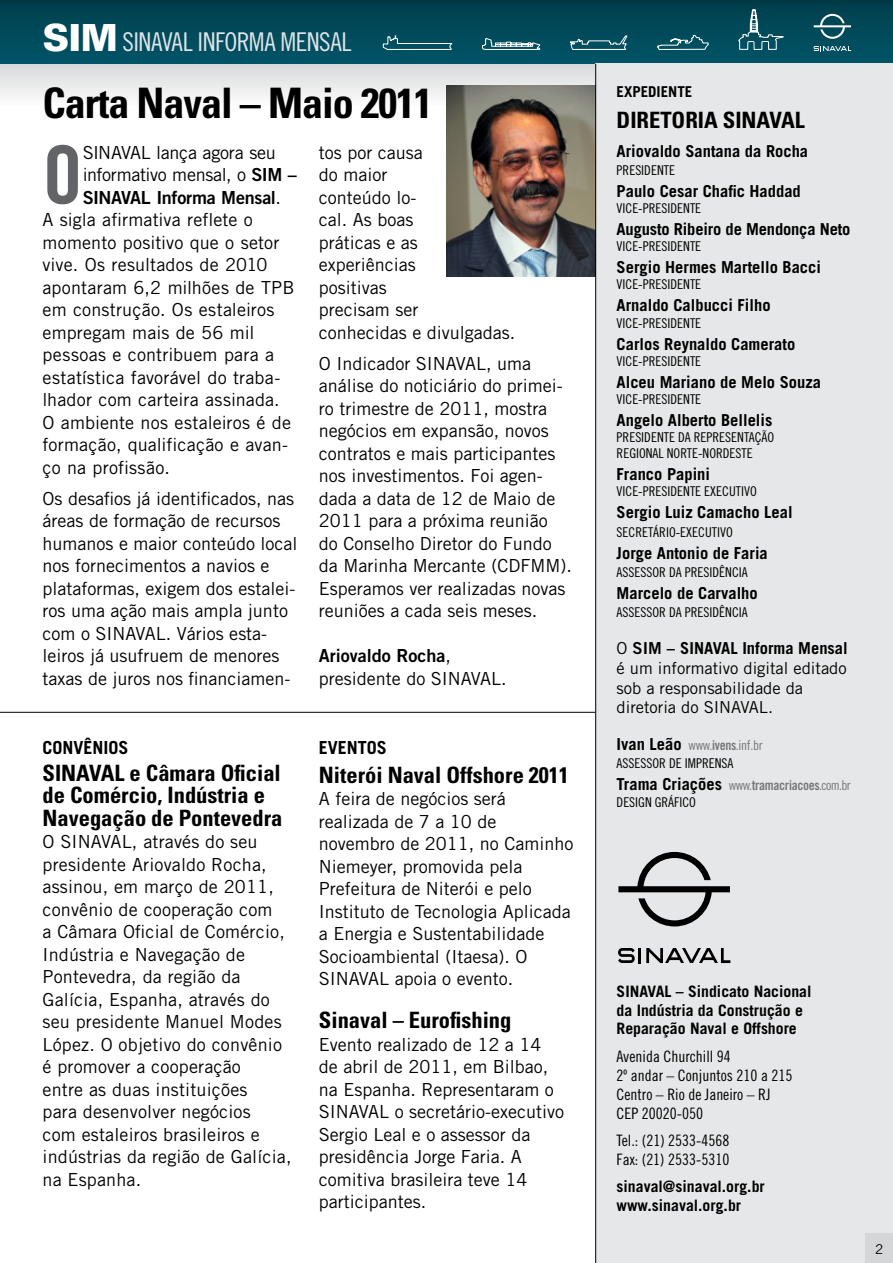
<style>
.page{position:relative;width:893px;height:1263px;background:#fff}
.page>*{position:absolute;margin:0;border:0;box-sizing:border-box;transform-origin:0 0}
.t1{font:80.4px "Trade Gothic Bold Cond Twenty";color:#636467}
.t2{font:700 condensed 42px "Univers";letter-spacing:-.025em;color:#000}
.t3{font:25.8px "Trade Gothic Cond Eighteen";letter-spacing:-.02em;color:#e0e3e7}
.t4{font:700 condensed 22.5px/22.5px "Univers";color:#000}
.t5{font:18px/22.5px "Trade Gothic";color:#000}
.t6{font:18px/22.5px "Trade Gothic";letter-spacing:-.02em;color:#000}
.t7{font:18px "Trade Gothic Bold Two";letter-spacing:-.015em;color:#000}
.t8{font:700 18px "Trade Gothic";color:#000}
.t9{font:700 16.5px "Trade Gothic";color:#000}
.t10{font:16.5px/19.8px "Trade Gothic";color:#000}
.t11{font:700 15.75px/18.9px "Trade Gothic";color:#000}
.t12{font:15.75px/18.9px "Trade Gothic Cond Eighteen";color:#000}
.t13{font:700 15px "Trade Gothic";color:#000}
.t14{font:13.5px/16.2px "Trade Gothic Cond Eighteen";color:#000}
.t15{font:13.5px/18.3px "Trade Gothic Cond Eighteen";letter-spacing:-.025em;color:#77787b}
.t16{font:13.5px "Trade Gothic";color:#000}
.s1{font-family:"Univers";font-weight:900;font-size:37.35px;color:#fff}
.s2{font-family:"Trade Gothic Bold Two"}
.s3{font-family:"Trade Gothic"}
.s4{font-weight:700}
.s5{font-family:"Trade Gothic";font-weight:700;font-size:16.5px;color:#000}
.s6{font-family:"Trade Gothic Bold Cond Twenty"}
.s7{color:#000}
.s8{font-family:"Trade Gothic Cond Eighteen";font-weight:400;font-size:13.5px;color:#77787b}
.s9{font-family:"Trade Gothic Bold Cond Twenty";font-weight:400;font-size:13.5px;color:#77787b}
</style>
<div class="page">
<svg style="left:0;top:0;width:893px;height:97px;background:#3d727e"></svg>
<div style="left:595px;top:64px;width:298px;height:1199px;background:#e6e7e8"></div>
<img style="left:446px;top:85px;width:149px;height:191px">
<svg style="left:814px;top:14px;width:37px;height:25px"></svg>
<svg style="left:813px;top:46px;width:38px;height:5px"></svg>
<svg style="left:383px;top:35px;width:69px;height:24px;background:#19606f"></svg>
<svg style="left:655px;top:35px;width:54px;height:15px"></svg>
<svg style="left:482px;top:38px;width:58px;height:12px"></svg>
<svg style="left:738px;top:9px;width:46px;height:41px;background:#246270"></svg>
<svg style="left:570px;top:35px;width:58px;height:15px"></svg>
<hr style="left:0;top:712px;width:595px;height:1px;background:#000">
<hr style="left:595px;top:64px;width:1px;height:1199px;background:#000">
<svg style="left:618px;top:852px;width:112px;height:74px"></svg>
<hr style="left:638px;top:948px;width:3px;height:15px;background:#000">
<svg style="left:646px;top:948px;width:84px;height:15px"></svg>
<svg style="left:618px;top:948px;width:17px;height:15px"></svg>
<div style="left:866px;top:1233px;width:27px;height:30px;background:#d5d6d8"></div>
<h3 class="t3" style="left:43px;top:27px;width:311px"><span class="s1">SIM</span> SINAVAL InformA MENSAL</h3>
<h2 class="t2" style="left:43px;top:78px;width:391px">Carta Naval – Maio 2011</h2>
<h1 class="t1" style="left:43px;top:126px;width:42px">O</h1>
<p class="t6" style="left:83px;top:141px;width:216px">SINAVAL lança agora seu informativo mensal, o <span class="s2">SIM –</span></p>
<p class="t5" style="left:319px;top:141px;width:198px">tos por causa<br>do maior<br>conteúdo lo-<br>cal. As boas<br>práticas e as experiências<br>positivas<br>precisam ser<br>conhecidas e divulgadas.</p>
<p class="t5" style="left:319px;top:352px;width:254px">O Indicador SINAVAL, uma análise do noticiário do primei&shy;ro trimestre de 2011, mostra negócios em expansão, novos contratos e mais participantes nos investimentos. Foi agen&shy;dada a data de 12 de Maio de<br>2011 para a próxima reunião<br>do Conselho Diretor do Fundo da Marinha Mercante (CDFMM).<br>Esperamos ver realizadas novas reuniões a cada seis meses.</p>
<p class="t7" style="left:319px;top:644px;width:133px">Ariovaldo Rocha<span class="s3">,</span></p>
<p class="t5" style="left:319px;top:667px;width:189px">presidente do SINAVAL.</p>
<p class="t7" style="left:83px;top:186px;width:200px">SINAVAL Informa Mensal<span class="s3">.</span></p>
<p class="t5" style="left:43px;top:208px;width:253px">A sigla afirmativa reflete o momento positivo que o setor vive. Os resultados de 2010 apontaram 6,2 milhões de TPB em construção. Os estaleiros empregam mais de 56 mil pessoas e contribuem para a estatística favorável do traba&shy;lhador com carteira assinada.<br>O ambiente nos estaleiros é de formação, qualificação e avan&shy;ço na profissão.</p>
<p class="t5" style="left:43px;top:487px;width:256px">Os desafios já identificados, nas áreas de formação de recursos humanos e maior conteúdo local nos fornecimentos a navios e plataformas, exigem dos estalei&shy;ros uma ação mais ampla junto com o SINAVAL. Vários esta&shy;leiros já usufruem de menores taxas de juros nos financiamen-</p>
<p class="t8" style="left:43px;top:736px;width:86px">Convênios</p>
<p class="t4" style="left:43px;top:761px;width:241px">SINAVAL e Câmara Oficial de Comércio, Indústria e<br>Navegação de Pontevedra</p>
<p class="t5" style="left:43px;top:830px;width:251px">O SINAVAL, através do seu presidente Ariovaldo Rocha, assinou, em março de 2011, convênio de cooperação com<br>a Câmara Oficial de Comércio,<br>Indústria e Navegação de<br>Pontevedra, da região da<br>Galícia, Espanha, através do seu presidente Manuel Modes<br>López. O objetivo do convênio é promover a cooperação<br>entre as duas instituições<br>para desenvolver negócios<br>com estaleiros brasileiros e indústrias da região de Galícia, na Espanha.</p>
<p class="t8" style="left:319px;top:736px;width:68px">Eve ntos</p>
<p class="t4" style="left:319px;top:763px;width:251px">Niterói Naval Offshore 2011</p>
<p class="t5" style="left:319px;top:787px;width:256px">A feira de negócios será realizada de 7 a 10 de novembro de 2011, no Caminho<br>Niemeyer, promovida pela<br>Prefeitura de Niterói e pelo<br>Instituto de Tecnologia Aplicada a Energia e Sustentabilidade<br>Socioambiental (Itaesa). O<br>SINAVAL apoia o evento.</p>
<p class="t4" style="left:319px;top:1009px;width:194px">Sinaval – Eurofishing</p>
<p class="t5" style="left:319px;top:1033px;width:247px">Evento realizado de 12 a 14 de abril de 2011, em Bilbao, na Espanha. Representaram o<br>SINAVAL o secretário-executivo<br>Sergio Leal e o assessor da presidência Jorge Faria. A comitiva brasileira teve 14 participantes.</p>
<p class="t13" style="left:617px;top:82px;width:76px">Expediente</p>
<p class="t4" style="left:617px;top:109px;width:190px">Diretoria SINAVAL</p>
<p class="t9" style="left:617px;top:141px;width:193px">Ariovaldo Santana da Rocha</p>
<p class="t14" style="left:617px;top:162px;width:60px">PRESIDENTE</p>
<p class="t9" style="left:617px;top:181px;width:186px">Paulo Cesar Chafic Haddad</p>
<p class="t14" style="left:617px;top:200px;width:86px">VICE-PRESIDENTE</p>
<p class="t9" style="left:617px;top:219px;width:235px">Augusto Ribeiro de Mendonça Neto</p>
<p class="t14" style="left:617px;top:238px;width:86px">VICE-PRESIDENTE</p>
<p class="t9" style="left:617px;top:257px;width:206px">Sergio Hermes Martello Bacci</p>
<p class="t14" style="left:617px;top:276px;width:86px">VICE-PRESIDENTE</p>
<p class="t9" style="left:617px;top:295px;width:156px">Arnaldo Calbucci Filho</p>
<p class="t14" style="left:617px;top:315px;width:86px">VICE-PRESIDENTE</p>
<p class="t9" style="left:617px;top:333px;width:180px">Carlos Reynaldo Camerato</p>
<p class="t14" style="left:617px;top:353px;width:86px">VICE-PRESIDENTE</p>
<p class="t9" style="left:617px;top:372px;width:206px">Alceu Mariano de Melo Souza</p>
<p class="t14" style="left:617px;top:391px;width:86px">VICE-PRESIDENTE</p>
<p class="t9" style="left:617px;top:410px;width:157px">Angelo Alberto Bellelis</p>
<p class="t14" style="left:617px;top:429px;width:158px">PRESIDENTE DA REPRESENTAÇÃO<br>REGIONAL NORTE-NOR DESTE</p>
<p class="t9" style="left:617px;top:464px;width:95px">Franco Papini</p>
<p class="t14" style="left:617px;top:483px;width:140px">VICE-PRESIDENTE EXECUTIVO</p>
<p class="t9" style="left:617px;top:502px;width:178px">Sergio Luiz Camacho Leal</p>
<p class="t14" style="left:617px;top:523px;width:116px">SECRETÁRIO-EXECUTIVO</p>
<p class="t9" style="left:617px;top:542px;width:153px">Jorge Antonio de Faria</p>
<p class="t14" style="left:617px;top:564px;width:133px">ASSESSOR DA PRESIDÊNCIA</p>
<p class="t9" style="left:617px;top:583px;width:143px">Marcelo de Carvalho</p>
<p class="t14" style="left:617px;top:604px;width:133px">ASSESSOR DA PRESIDÊNCIA</p>
<p class="t10" style="left:617px;top:638px;width:233px">O <span class="s2">SIM –</span> <span class="s4">SINAVAL Informa Mensal </span>é um informativo digital editado sob a responsabilidade da diretoria do SINAVAL.</p>
<p class="t15" style="left:617px;top:736px;width:147px"><span class="s5">Ivan Leão</span> www.<span class="s6">ivens</span>.inf.br<br><span class="s7">Assess</span></p>
<p class="t14" style="left:653px;top:755px;width:64px">or de Imprensa</p>
<p class="t9" style="left:617px;top:774px;width:235px">Trama Criações <span class="s8">www.</span><span class="s9">tramacriacoes</span><span class="s8">.com.br</span></p>
<p class="t14" style="left:617px;top:793px;width:14px">Design</p>
<p class="t14" style="left:655px;top:793px;width:43px">Gráfico</p>
<p class="t11" style="left:617px;top:981px;width:196px">SINAVAL – Sindicato Nacional da Indústria da Construção e<br>Reparação Naval e Offshore</p>
<p class="t12" style="left:617px;top:1047px;width:177px">Avenida Churchill 94<br>2º andar – Conjuntos 210 a 215<br>Centro – Rio de Janeiro – RJ<br>CEP 20020-050</p>
<p class="t12" style="left:617px;top:1131px;width:114px">Tel.: (21) 2533-4568<br>Fax: (21) 2533-5310</p>
<p class="t11" style="left:617px;top:1177px;width:150px">sinaval@sinaval.org.br www.sinaval.org.br</p>
<p class="t16" style="left:875px;top:1240px;width:10px">2</p>
</div>
